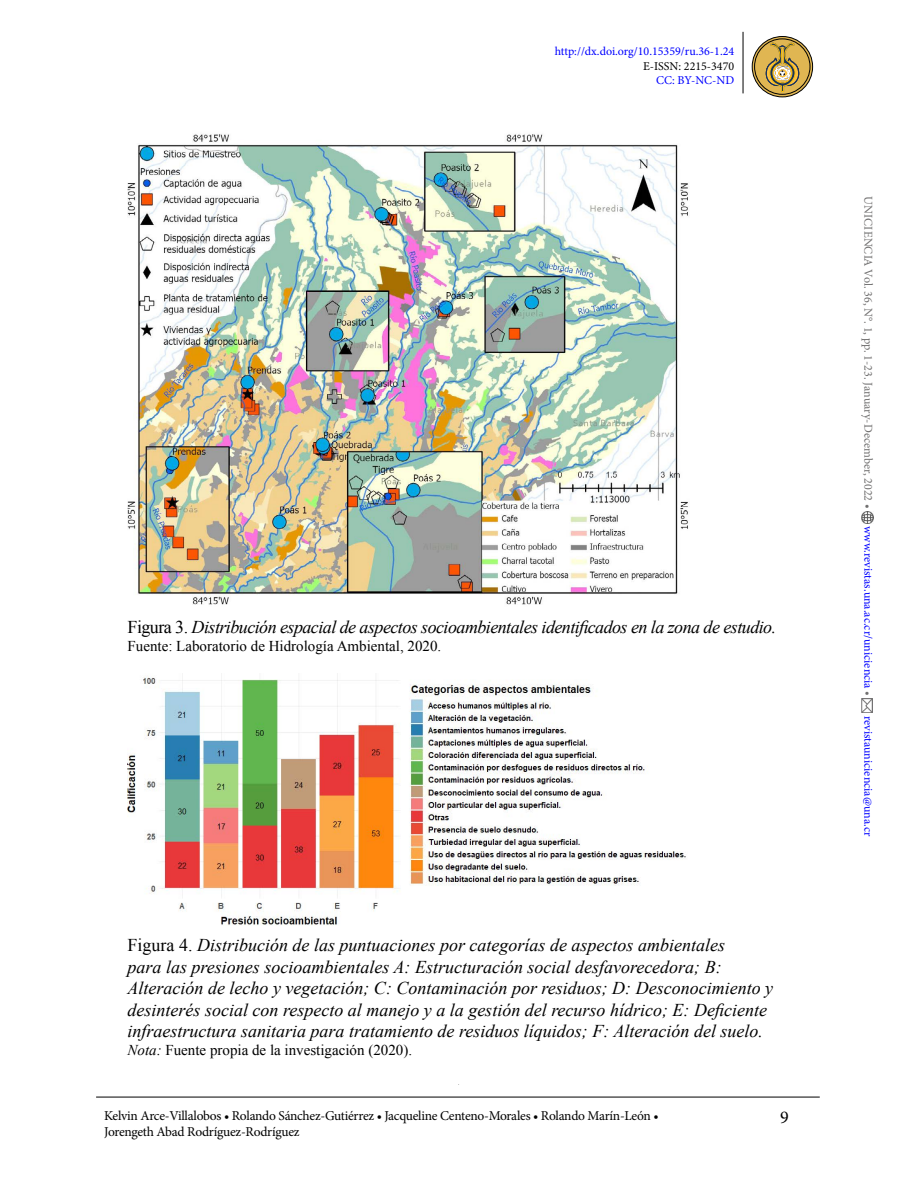
<style>
.page{position:relative;width:918px;height:1188px;background:#fff}
.page>*{position:absolute;margin:0;border:0;box-sizing:border-box;transform-origin:0 0}
.t1{font:italic 18px/21.6px "Times New Roman";color:#000}
.t2{font:italic 18px "Times New Roman";letter-spacing:-.03em;color:#000}
.t3{font:18px "Minion Pro";color:#000}
.t4{font:15px "Times New Roman";color:#000}
.t5{font:13.5px/16.2px "Minion Pro";letter-spacing:-.02em;color:#000}
.t6{font:12px "Minion Pro";color:#00f}
.t7{font:12px "Minion Pro";color:#706f6f}
.t8{font:12px "Minion Pro";color:#000}
.s1{font-style:normal}
.s2{font-style:italic}
.s3{color:#706f6f}
</style>
<div class="page">
<hr style="left:743px;top:32px;width:1px;height:61px;background:#000">
<svg style="left:862px;top:511px;width:12px;height:12px"></svg>
<img style="left:862px;top:699px;width:10px;height:14px">
<hr style="left:96px;top:1097px;width:724px;height:1px;background:#000">
<svg style="left:752px;top:37px;width:61px;height:60px"></svg>
<div style="left:754px;top:39px;width:56px;height:56px;border:1px solid #000;border-radius:50%"></div>
<div style="left:752px;top:36px;width:61px;height:61px;border:1px solid #000;border-radius:50%"></div>
<svg style="left:766px;top:42px;width:33px;height:50px;background:#bc9f53"></svg>
<img style="left:128px;top:134px;width:560px;height:471px">
<img style="left:128px;top:673px;width:558px;height:252px">
<p class="t6" style="left:555px;top:44px;width:181px">http://dx.doi.org/10.15359/ru.36-1.24</p>
<p class="t8" style="left:643px;top:58px;width:93px">E-ISSN: 2215-3470</p>
<p class="t6" style="left:656px;top:72px;width:80px">CC: BY-NC-ND</p>
<p class="t2" style="left:128px;top:614px;width:650px"><span class="s1">Figura 3.</span> Distribución espacial de aspectos socioambientales identificados en la zona de estudio.</p>
<p class="t4" style="left:128px;top:636px;width:315px">Fuente: Laboratorio de Hidrología Ambiental, 2020.</p>
<p class="t1" style="left:128px;top:934px;width:647px"><span class="s1">Figura 4.</span> Distribución de las puntuaciones por categorías de aspectos ambientales<br>para las presiones socioambientales A: Estructuración social desfavorecedora; B:<br>Alteración de lecho y vegetación; C: Contaminación por residuos; D: Desconocimiento y desinterés social con respecto al manejo y a la gestión del recurso hídrico; E: Deficiente infraestructura sanitaria para tratamiento de residuos líquidos; F: Alteración del suelo.</p>
<p class="t4" style="left:128px;top:1040px;width:286px"><span class="s2">Nota:</span> Fuente propia de la investigación (2020).</p>
<p class="t5" style="left:104px;top:1107px;width:556px">Kelvin Arce-Villalobos • Rolando Sánchez-Gutiérrez • Jacqueline Centeno-Morales • Rolando Marín-León •<br>Jorengeth Abad Rodríguez-Rodríguez</p>
<p class="t3" style="left:780px;top:1105px;width:10px">9</p>
<p class="t7" style="left:876px;top:196px;width:314px;rotate:90deg">UNICIENCIA Vol. 36, N°. 1, pp. 1-23. January-December, 2022 •</p>
<p class="t6" style="left:876px;top:526px;width:172px;rotate:90deg">www.revistas.una.ac.cr/uniciencia <span class="s3">•</span></p>
<p class="t6" style="left:876px;top:716px;width:122px;rotate:90deg">revistauniciencia@una.cr</p>
</div>
